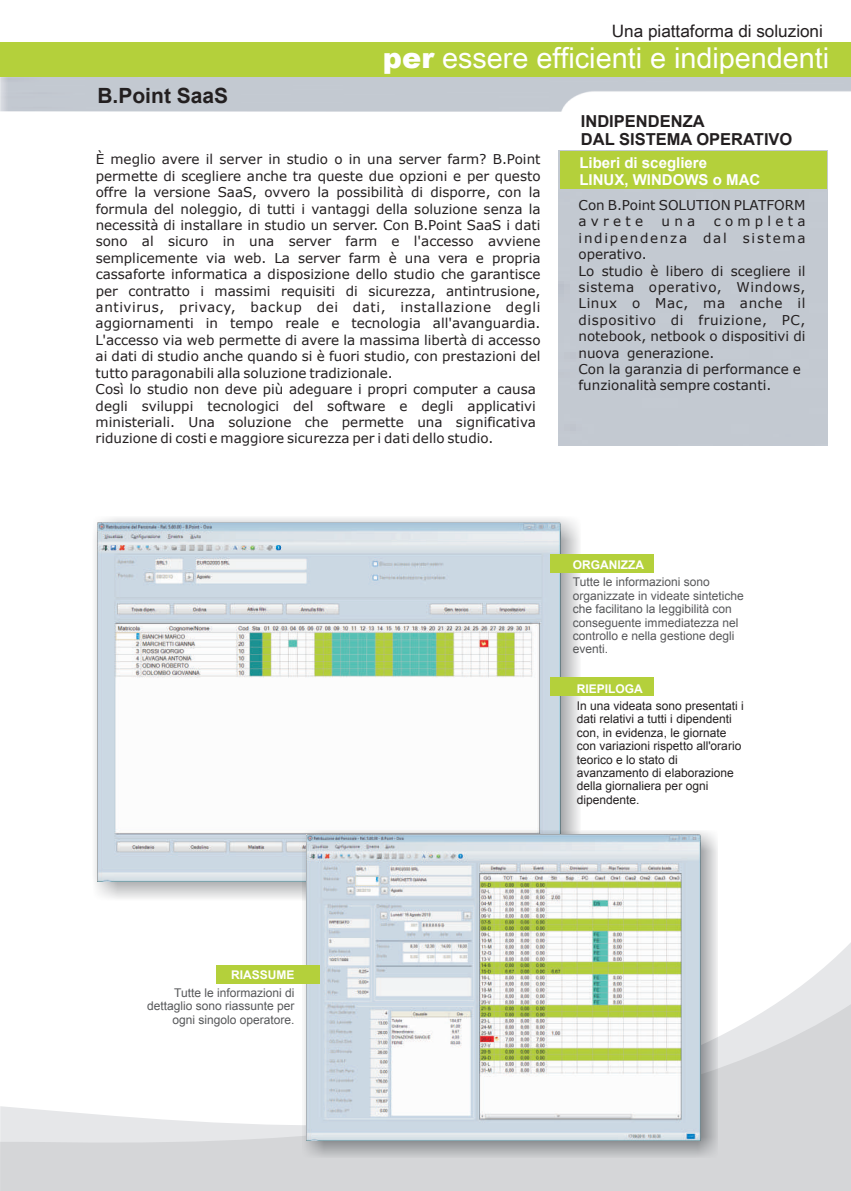
<style>
.page{position:relative;width:851px;height:1191px;background:#fff}
.page>*{position:absolute;margin:0;border:0;box-sizing:border-box;transform-origin:0 0}
.t1{font:28.8px "Arial Unicode MS";color:#fff}
.t2{font:700 21px "Arial";color:#231f20}
.t3{font:17.1px "Arial Unicode MS";color:#231f20}
.t4{font:700 16.5px/18.5px "Arial";color:#231f20}
.t5{font:700 15px/16.8px "Arial";color:#fff}
.t6{font:13.5px/16.4px "Verdana";color:#231f20}
.t7{font:12px/13.4px "Arial";color:#57585a}
.t8{font:12px/13.4px "Arial";color:#231f20}
.t9{font:700 12px "Arial";color:#fff}
.s1{font-family:"Arial";font-weight:900}
</style>
<div class="page">
<div style="left:558px;top:150px;width:269px;height:295px;background:#c3c9d1"></div>
<div style="left:92px;top:516px;width:488px;height:385px;background:#939598;opacity:.98"></div>
<img style="left:98px;top:522px;width:462px;height:359px">
<div style="left:549px;top:554px;width:104px;height:18px;background:#b4d03b"></div>
<div style="left:0;top:42px;width:850px;height:35px;background:#b4d03b"></div>
<div style="left:559px;top:151px;width:267px;height:38px;background:#b4d03b"></div>
<svg style="left:216px;top:944px;width:634px;height:60px"></svg>
<svg style="left:0;top:1004px;width:850px;height:187px;fill:#d5d6d8"></svg>
<div style="left:549px;top:677px;width:104px;height:18px;background:#b4d03b"></div>
<div style="left:302px;top:830px;width:416px;height:328px;background:#939598;opacity:.98"></div>
<img style="left:306px;top:834px;width:394px;height:306px">
<div style="left:216px;top:965px;width:103px;height:18px;background:#b4d03b"></div>
<p class="t3" style="left:612px;top:24px;width:212px">Una piattaforma di soluzioni</p>
<h2 class="t2" style="left:97px;top:88px;width:132px">B.Point SaaS</h2>
<h1 class="t1" style="left:383px;top:47px;width:447px"><span class="s1">per</span> essere efficienti e indipendenti</h1>
<p class="t6" style="left:96px;top:152px;width:446px">È meglio avere il server in studio o in una server farm? B.Point permette di scegliere anche tra queste due opzioni e per questo offre la versione SaaS, ovvero la possibilità di disporre, con la formula del noleggio, di tutti i vantaggi della soluzione senza la necessità di installare in studio un server. Con B.Point SaaS i dati sono al sicuro in una server farm e l'accesso avviene semplicemente via web. La server farm è una vera e propria cassaforte informatica a disposizione dello studio che garantisce per contratto i massimi requisiti di sicurezza, antintrusione, antivirus, privacy, backup dei dati, installazione degli aggiornamenti in tempo reale e tecnologia all'avanguardia.<br>L'accesso via web permette di avere la massima libertà di accesso ai dati di studio anche quando si è fuori studio, con prestazioni del tutto paragonabili alla soluzione tradizionale.<br>Così lo studio non deve più adeguare i propri computer a causa degli sviluppi tecnologici del software e degli applicativi ministeriali. Una soluzione che permette una significativa riduzione di costi e maggiore sicurezza per i dati dello studio.</p>
<p class="t4" style="left:580px;top:113px;width:213px">INDIPENDENZA<br>DAL SISTEMA OPERATIVO</p>
<p class="t5" style="left:579px;top:155px;width:182px">Liberi di scegliere<br>LINUX, WINDOWS o MAC</p>
<p class="t6" style="left:578px;top:198px;width:228px">Con B.Point SOLUTION PLATFORM avrete</p>
<p class="t6" style="left:578px;top:214px;width:228px;text-indent:135px">completa indipendenza dal sistema operativo.<br>Lo studio è libero di scegliere il sistema operativo, Windows,<br>Linux o Mac, ma anche il dispositivo di fruizione, PC, notebook, netbook o dispositivi di nuova generazione.<br>Con la garanzia di performance e funzionalità sempre costanti.</p>
<p class="t6" style="left:661px;top:214px;width:35px">una</p>
<p class="t9" style="left:572px;top:560px;width:73px">ORGANIZZA</p>
<p class="t7" style="left:572px;top:576px;width:172px">Tutte le informazioni sono organizzate in videate sintetiche che facilitano la leggibilità con conseguente immediatezza nel controllo e nella gestione degli eventi.</p>
<p class="t9" style="left:576px;top:684px;width:68px">RIEPILOGA</p>
<p class="t8" style="left:576px;top:700px;width:168px">In una videata sono presentati i dati relativi a tutti i dipendenti con, in evidenza, le giornate con variazioni rispetto all'orario teorico e lo stato di avanzamento di elaborazione della giornaliera per ogni dipendente.</p>
<p class="t9" style="left:231px;top:970px;width:65px">RIASSUME</p>
<p class="t7" style="left:147px;top:987px;width:149px;text-align:right">Tutte le informazioni di dettaglio sono riassunte per ogni singolo operatore.</p>
</div>
